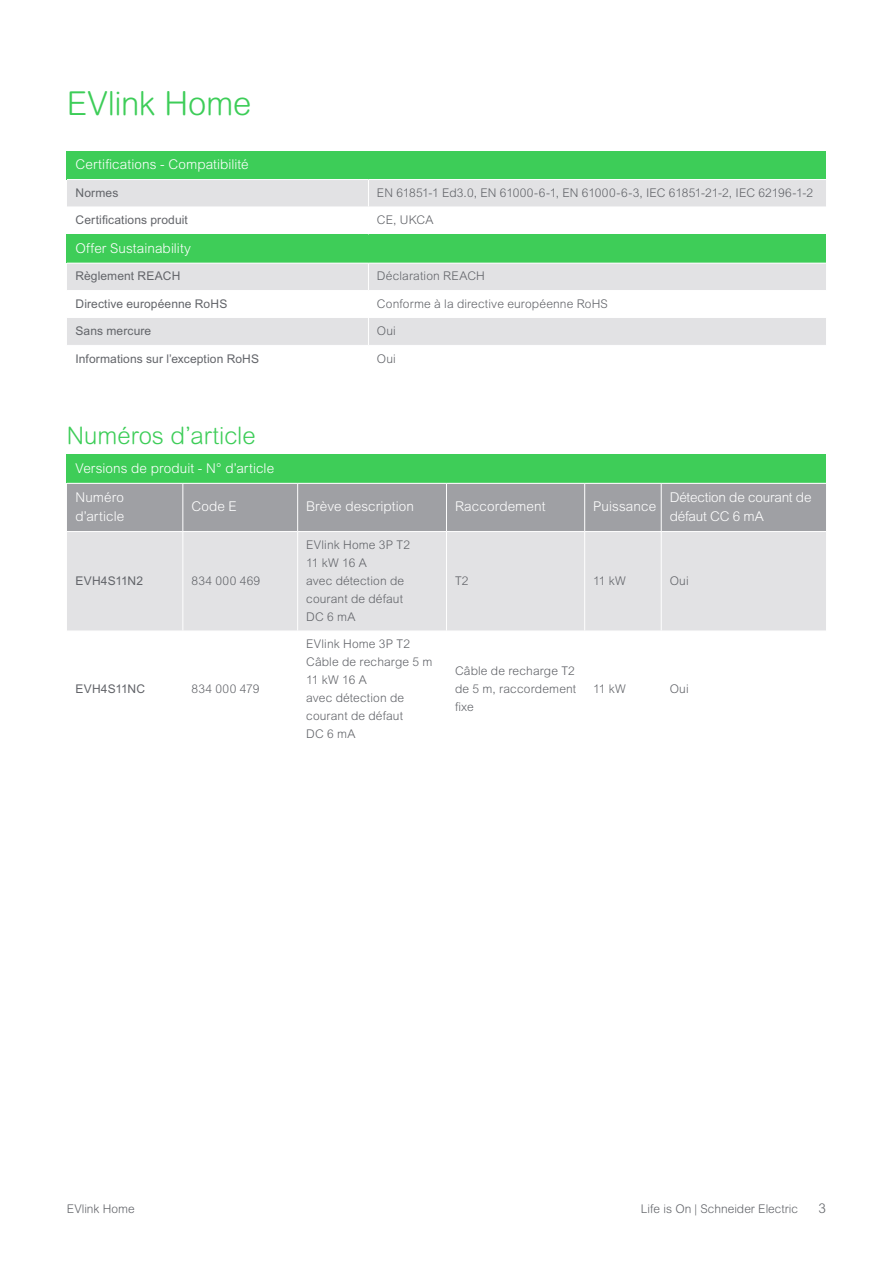
<style>
.page{position:relative;width:893px;height:1263px;background:#fff}
.page>*{position:absolute;margin:0;border:0;box-sizing:border-box;transform-origin:0 0}
.t1{font:300 33px "Arial Rounded MT Pro";letter-spacing:-.01em;color:#3dcd58}
.t2{font:300 24px "Arial Rounded MT Pro";color:#3dcd58}
.t3{font:300 13.5px/28.8px "Arial MT Std";letter-spacing:.005em;color:#fff}
.t4{font:300 13.5px/19.5px "Arial MT Std";letter-spacing:-.015em;color:#fff}
.t5{font:300 13.5px "Arial MT Std";color:#626469}
.t6{font:300 12px/18px "Arial MT Std";letter-spacing:.01em;color:#626469}
.t7{font:12px "Arial MT Std";letter-spacing:.01em;color:#626469}
.t8{font:300 12px "Arial Rounded MT Pro";color:#626469}
.t9{font:300 12px "Arial MT Std";letter-spacing:.03em;color:#626469}
</style>
<div class="page">
<div style="left:67px;top:151px;width:759px;height:29px;background:#3dcd58"></div>
<svg style="left:67px;top:180px;width:759px;height:165px;fill:#e2e2e4"></svg>
<div style="left:67px;top:234px;width:759px;height:29px;background:#3ecd58"></div>
<hr style="left:67px;top:179px;width:301px;height:1px;background:#fff">
<hr style="left:368px;top:179px;width:458px;height:1px;background:#fff">
<hr style="left:67px;top:207px;width:301px;height:1px;background:#fff">
<hr style="left:368px;top:207px;width:458px;height:1px;background:#fff">
<svg style="left:368px;top:180px;width:1px;height:54px"></svg>
<hr style="left:67px;top:263px;width:301px;height:1px;background:#fff">
<hr style="left:368px;top:263px;width:458px;height:1px;background:#fff">
<hr style="left:67px;top:290px;width:301px;height:1px;background:#fff">
<hr style="left:368px;top:290px;width:458px;height:1px;background:#fff">
<svg style="left:368px;top:264px;width:1px;height:81px"></svg>
<div style="left:67px;top:455px;width:759px;height:28px;background:#3ecd58"></div>
<div style="left:67px;top:484px;width:759px;height:47px;background:#9fa0a4"></div>
<div style="left:67px;top:532px;width:759px;height:99px;background:#e2e2e4"></div>
<hr style="left:182px;top:484px;width:1px;height:47px;background:#fff">
<hr style="left:297px;top:484px;width:1px;height:47px;background:#fff">
<hr style="left:446px;top:484px;width:1px;height:47px;background:#fff">
<hr style="left:584px;top:484px;width:1px;height:47px;background:#fff">
<hr style="left:661px;top:484px;width:1px;height:47px;background:#fff">
<hr style="left:182px;top:532px;width:1px;height:99px;background:#fff">
<hr style="left:297px;top:532px;width:1px;height:99px;background:#fff">
<hr style="left:446px;top:532px;width:1px;height:99px;background:#fff">
<hr style="left:584px;top:532px;width:1px;height:99px;background:#fff">
<hr style="left:661px;top:532px;width:1px;height:99px;background:#fff">
<h1 class="t1" style="left:67px;top:84px;width:186px">EVlink Home</h1>
<p class="t3" style="left:75px;top:150px;width:175px">Certifications - Compatibilité</p>
<p class="t7" style="left:75px;top:186px;width:44px">Normes</p>
<p class="t6" style="left:377px;top:184px;width:438px">EN 61851-1 Ed3.0, EN 61000-6-1, EN 61000-6-3, IEC 61851-21-2, IEC 62196-1-2</p>
<p class="t7" style="left:75px;top:213px;width:114px">Certifications produit</p>
<p class="t6" style="left:377px;top:211px;width:58px">CE, UKCA</p>
<p class="t3" style="left:75px;top:234px;width:117px">Offer Sustainability</p>
<p class="t7" style="left:75px;top:269px;width:106px">Règlement REACH</p>
<p class="t6" style="left:377px;top:267px;width:109px">Déclaration REACH</p>
<p class="t7" style="left:75px;top:297px;width:153px">Directive européenne RoHS</p>
<p class="t6" style="left:377px;top:295px;width:232px">Conforme à la directive européenne RoHS</p>
<p class="t7" style="left:75px;top:324px;width:77px">Sans mercure</p>
<p class="t6" style="left:377px;top:322px;width:20px">Oui</p>
<p class="t7" style="left:75px;top:352px;width:185px">Informations sur l’exception RoHS</p>
<p class="t6" style="left:377px;top:349px;width:20px">Oui</p>
<h2 class="t2" style="left:67px;top:422px;width:190px">Numéros d’article</h2>
<p class="t3" style="left:75px;top:454px;width:200px">Versions de produit - N° d’article<br>Numéro</p>
<p class="t3" style="left:75px;top:502px;width:50px">d’article</p>
<p class="t3" style="left:191px;top:492px;width:47px">Code E</p>
<p class="t3" style="left:306px;top:492px;width:109px">Brève description</p>
<p class="t3" style="left:455px;top:492px;width:92px">Raccordement</p>
<p class="t3" style="left:593px;top:492px;width:65px">Puissance</p>
<p class="t4" style="left:670px;top:487px;width:143px">Détection de courant de défaut CC 6 mA</p>
<p class="t7" style="left:75px;top:574px;width:69px">EVH4S11N2</p>
<p class="t9" style="left:191px;top:574px;width:70px">834 000 469</p>
<p class="t7" style="left:75px;top:682px;width:71px">EVH4S11NC</p>
<p class="t9" style="left:191px;top:682px;width:70px">834 000 479</p>
<p class="t6" style="left:306px;top:535px;width:105px">EVlink Home 3P T2<br>11 kW 16 A<br>avec détection de courant de défaut<br>DC 6 mA</p>
<p class="t6" style="left:306px;top:635px;width:128px">EVlink Home 3P T2<br>Câble de recharge 5 m<br>11 kW 16 A<br>avec détection de courant de défaut<br>DC 6 mA</p>
<p class="t6" style="left:455px;top:571px;width:15px">T2</p>
<p class="t6" style="left:593px;top:571px;width:34px">11 kW</p>
<p class="t6" style="left:670px;top:571px;width:20px">Oui</p>
<p class="t6" style="left:455px;top:662px;width:123px;text-align:justify">Câble de recharge T2 de 5 m, raccordement fixe</p>
<p class="t6" style="left:593px;top:680px;width:34px">11 kW</p>
<p class="t6" style="left:670px;top:680px;width:20px">Oui</p>
<p class="t8" style="left:67px;top:1202px;width:69px">EVlink Home</p>
<p class="t8" style="left:641px;top:1202px;width:159px">Life is On | Schneider Electric</p>
<p class="t5" style="left:818px;top:1200px;width:9px">3</p>
</div>
